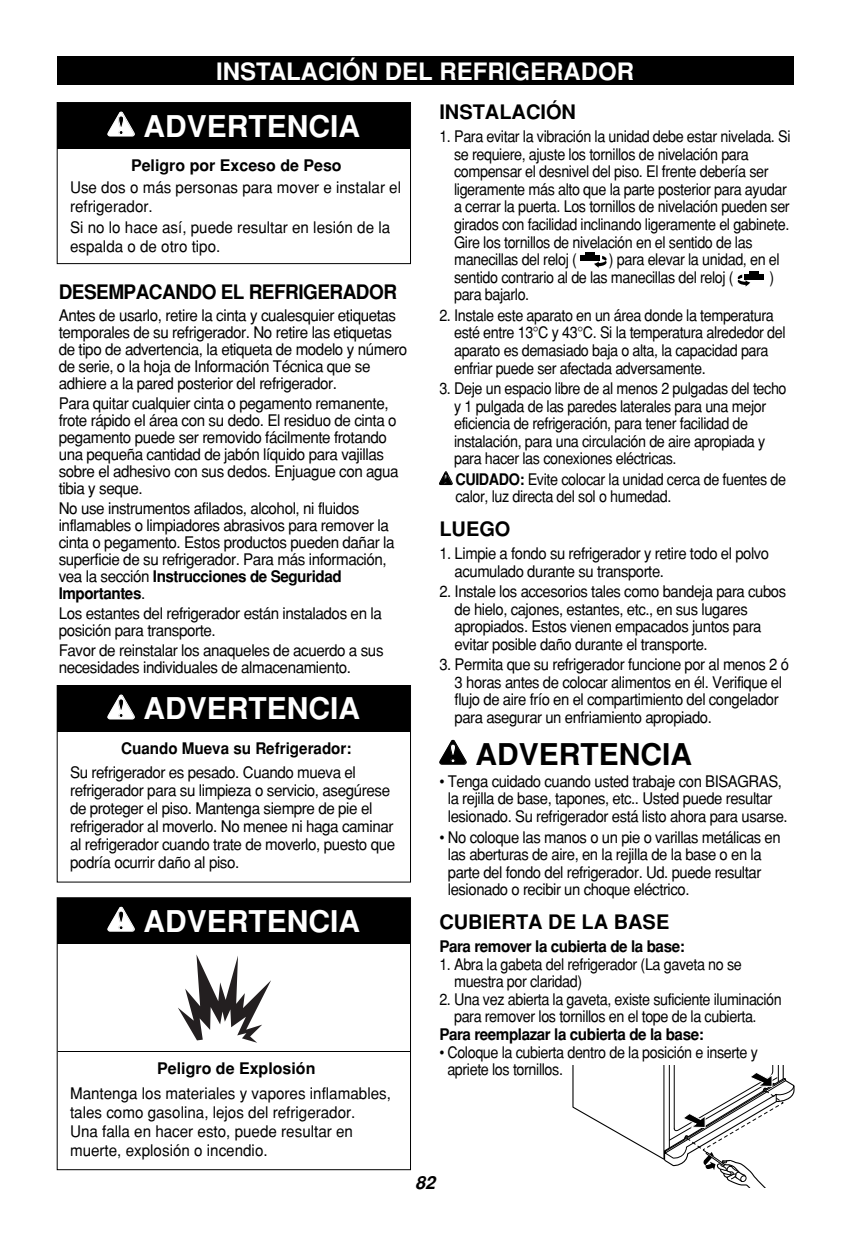
<style>
.page{position:relative;width:850px;height:1246px;background:#fff}
.page>*{position:absolute;margin:0;border:0;box-sizing:border-box;transform-origin:0 0}
.t1{font:700 30px "Helvetica";color:#fff}
.t2{font:700 30px "Helvetica";color:#000}
.t3{font:700 24px "Helvetica";color:#fff}
.t4{font:700 20px "Helvetica";color:#000}
.t5{font:700 20px "Helvetica";letter-spacing:-.03em;color:#000;scale:.95 1}
.t6{font:italic 700 18px "Helvetica";color:#000}
.t7{font:16px/17.6px "Helvetica";letter-spacing:-.03em;color:#000;scale:.9 1}
.t8{font:16px/17px "Helvetica";letter-spacing:-.03em;color:#000;scale:.95 1}
.t9{font:16px/17.6px "Helvetica";letter-spacing:-.03em;color:#000;scale:.93 1}
.t10{font:16px/19.2px "Helvetica";color:#000;scale:.95 1}
.t11{font:700 16px "Helvetica";letter-spacing:-.03em;color:#000;scale:.95 1}
.t12{font:700 16px "Helvetica";color:#000}
.t13{font:700 16px "Helvetica";color:#000;scale:.95 1}
.s1{font-weight:700}
</style>
<div class="page">
<div style="left:57px;top:57px;width:737px;height:28px;background:#000"></div>
<div style="left:57px;top:102px;width:354px;height:162px;border:1px solid #000"></div>
<div style="left:58px;top:103px;width:352px;height:45px;background:#000"></div>
<div style="left:57px;top:685px;width:354px;height:198px;border:1px solid #000"></div>
<div style="left:58px;top:686px;width:352px;height:45px;background:#000"></div>
<div style="left:57px;top:897px;width:354px;height:273px;border:1px solid #000"></div>
<div style="left:58px;top:898px;width:352px;height:46px;background:#000"></div>
<svg style="left:178px;top:954px;width:93px;height:89px"></svg>
<svg style="left:572px;top:1066px;width:223px;height:121px"></svg>
<hr style="left:58px;top:1051px;width:352px;height:1px;background:#000">
<svg style="left:594px;top:256px;width:13px;height:12px"></svg>
<div style="left:580px;top:255px;width:20px;height:6px;background:#000"></div>
<div style="left:585px;top:252px;width:10px;height:6px;background:#000"></div>
<svg style="left:738px;top:275px;width:12px;height:11px"></svg>
<div style="left:745px;top:274px;width:19px;height:5px;background:#000"></div>
<div style="left:749px;top:271px;width:10px;height:6px;background:#000"></div>
<h2 class="t3" style="left:216px;top:62px;width:420px">INSTALACIÓN DEL REFRIGERADOR</h2>
<h1 class="t1" style="left:144px;top:115px;width:218px">ADVERTENCIA</h1>
<p class="t12" style="left:131px;top:159px;width:212px">Peligro por Exceso de Peso</p>
<p class="t10" style="left:70px;top:179px;width:350px">Use dos o más personas para mover e instalar el refrigerador.</p>
<p class="t10" style="left:70px;top:219px;width:338px">Si no lo hace así, puede resultar en lesión de la espalda o de otro tipo.</p>
<p class="t5" style="left:59px;top:284px;width:358px">DESEMPACANDO EL REFRIGERADOR</p>
<p class="t8" style="left:59px;top:309px;width:368px">Antes de usarlo, retire la cinta y cualesquier etiquetas temporales de su refrigerador. No retire las etiquetas de tipo de advertencia, la etiqueta de modelo y número de serie, o la hoja de Información Técnica que se adhiere a la pared posterior del refrigerador.</p>
<p class="t8" style="left:59px;top:397px;width:359px">Para quitar cualquier cinta o pegamento remanente, frote rápido el área con su dedo. El residuo de cinta o pegamento puede ser removido fácilmente frotando una pequeña cantidad de jabón líquido para vajillas sobre el adhesivo con sus dedos. Enjuague con agua tibia y seque.</p>
<p class="t8" style="left:59px;top:501px;width:355px">No use instrumentos afilados, alcohol, ni fluidos inflamables o limpiadores abrasivos para remover la cinta o pegamento. Estos productos pueden dañar la superficie de su refrigerador. Para más información, vea la sección <span class="s1">Instrucciones de Seguridad Importantes</span>.</p>
<p class="t8" style="left:59px;top:606px;width:342px">Los estantes del refrigerador están instalados en la posición para transporte.</p>
<p class="t8" style="left:59px;top:643px;width:344px">Favor de reinstalar los anaqueles de acuerdo a sus necesidades individuales de almacenamiento.</p>
<h1 class="t1" style="left:144px;top:698px;width:218px">ADVERTENCIA</h1>
<p class="t13" style="left:121px;top:742px;width:244px">Cuando Mueva su Refrigerador:</p>
<p class="t8" style="left:70px;top:764px;width:344px;line-height:18px">Su refrigerador es pesado. Cuando mueva el refrigerador para su limpieza o servicio, asegúrese de proteger el piso. Mantenga siempre de pie el refrigerador al moverlo. No menee ni haga caminar al refrigerador cuando trate de moverlo, puesto que podría ocurrir daño al piso.</p>
<h1 class="t1" style="left:144px;top:910px;width:218px">ADVERTENCIA</h1>
<p class="t12" style="left:157px;top:1062px;width:160px">Peligro de Explosión</p>
<p class="t10" style="left:70px;top:1085px;width:339px">Mantenga los materiales y vapores inflamables, tales como gasolina, lejos del refrigerador.<br>Una falla en hacer esto, puede resultar en muerte, explosión o incendio.</p>
<p class="t4" style="left:439px;top:104px;width:138px">INSTALACIÓN</p>
<p class="t7" style="left:454px;top:129px;width:375px;text-indent:-15px">1. Para evitar la vibración la unidad debe estar nivelada. Si se requiere, ajuste los tornillos de nivelación para compensar el desnivel del piso. El frente debería ser ligeramente más alto que la parte posterior para ayudar a cerrar la puerta. Los tornillos de nivelación pueden ser girados con facilidad inclinando ligeramente el gabinete.<br>Gire los tornillos de nivelación en el sentido de las manecillas del reloj (</p>
<p class="t7" style="left:454px;top:252px;width:363px;text-indent:155px">) para elevar la unidad, en el sentido contrario al de las manecillas del reloj (</p>
<p class="t7" style="left:769px;top:270px;width:7px">)</p>
<p class="t7" style="left:454px;top:287px;width:85px">para bajarlo.</p>
<p class="t7" style="left:454px;top:308px;width:370px;text-indent:-15px">2. Instale este aparato en un área donde la temperatura esté entre 13°C y 43°C. Si la temperatura alrededor del aparato es demasiado baja o alta, la capacidad para enfriar puede ser afectada adversamente.</p>
<p class="t7" style="left:454px;top:381px;width:371px;text-indent:-15px">3. Deje un espacio libre de al menos 2 pulgadas del techo y 1 pulgada de las paredes laterales para una mejor eficiencia de refrigeración, para tener facilidad de instalación, para una circulación de aire apropiada y para hacer las conexiones eléctricas.</p>
<p class="t7" style="left:455px;top:472px;width:369px"><span class="s1">CUIDADO:</span> Evite colocar la unidad cerca de fuentes de calor, luz directa del sol o humedad.</p>
<p class="t4" style="left:439px;top:521px;width:73px">LUEGO</p>
<p class="t9" style="left:455px;top:546px;width:340px;text-indent:-15px">1. Limpie a fondo su refrigerador y retire todo el polvo acumulado durante su transporte.</p>
<p class="t9" style="left:455px;top:584px;width:358px;text-indent:-15px">2. Instale los accesorios tales como bandeja para cubos de hielo, cajones, estantes, etc., en sus lugares apropiados. Estos vienen empacados juntos para evitar posible daño durante el transporte.</p>
<p class="t9" style="left:455px;top:657px;width:361px;text-indent:-15px">3. Permita que su refrigerador funcione por al menos 2 ó 3 horas antes de colocar alimentos en él. Verifique el flujo de aire frío en el compartimiento del congelador para asegurar un enfriamiento apropiado.</p>
<h1 class="t2" style="left:475px;top:743px;width:218px">ADVERTENCIA</h1>
<p class="t9" style="left:439px;top:774px;width:376px;text-align:center">• Tenga cuidado cuando usted trabaje con BISAGRAS, la rejilla de base, tapones, etc.. Usted puede resultar lesionado. Su refrigerador está listo ahora para usarse.</p>
<p class="t9" style="left:448px;top:830px;width:359px;text-indent:-8px">• No coloque las manos o un pie o varillas metálicas en las aberturas de aire, en la rejilla de la base o en la parte del fondo del refrigerador. Ud. puede resultar lesionado o recibir un choque eléctrico.</p>
<p class="t4" style="left:439px;top:914px;width:231px">CUBIERTA DE LA BASE</p>
<p class="t11" style="left:439px;top:940px;width:260px">Para remover la cubierta de la base:</p>
<p class="t7" style="left:454px;top:957px;width:321px;text-indent:-15px">1. Abra la gabeta del refrigerador (La gaveta no se muestra por claridad)</p>
<p class="t7" style="left:454px;top:992px;width:366px;text-indent:-15px">2. Una vez abierta la gaveta, existe suficiente iluminación para remover los tornillos en el tope de la cubierta.</p>
<p class="t11" style="left:439px;top:1028px;width:280px">Para reemplazar la cubierta de la base:</p>
<p class="t7" style="left:447px;top:1045px;width:347px;text-indent:-8px">• Coloque la cubierta dentro de la posición e inserte y apriete los tornillos.</p>
<p class="t6" style="left:415px;top:1176px;width:22px">82</p>
</div>
